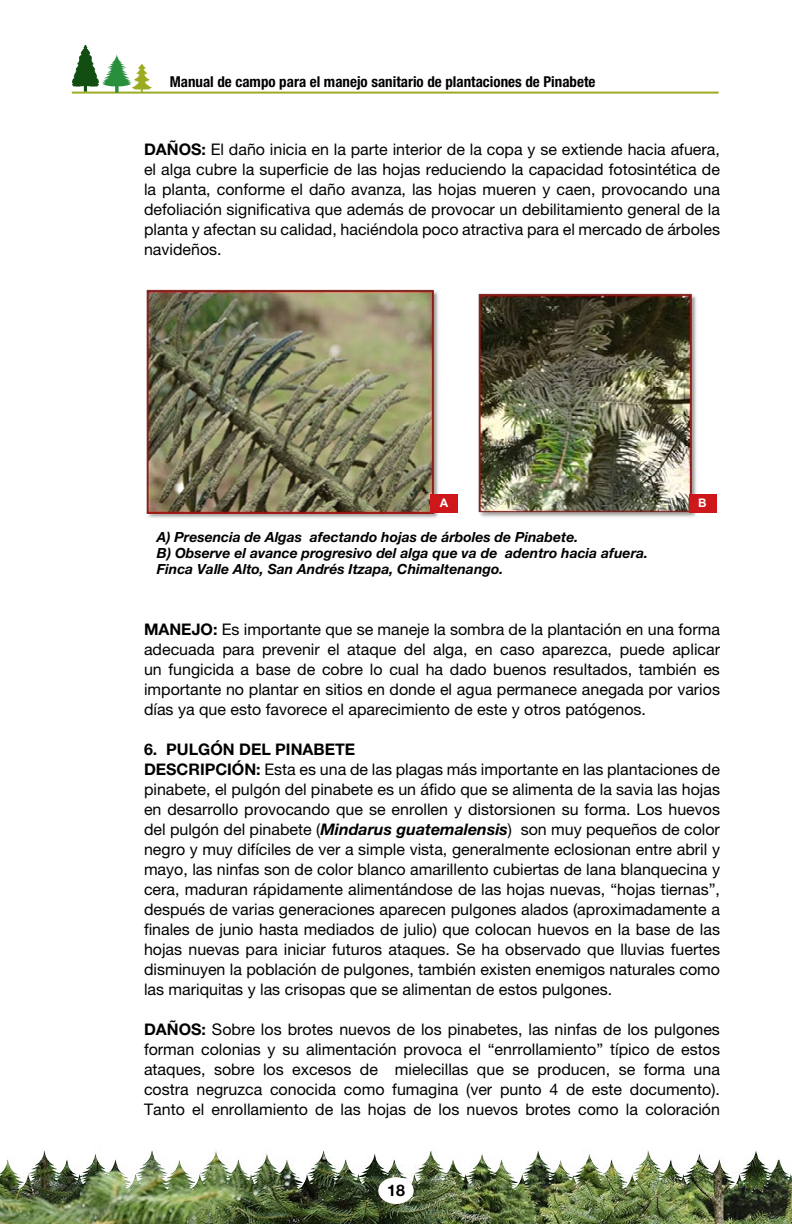
<style>
.page{position:relative;width:792px;height:1224px;background:#fff}
.page>*{position:absolute;margin:0;border:0;box-sizing:border-box;transform-origin:0 0}
.t1{font:16px/20px "Helvetica Neue LT Pro";color:#000;text-align:justify}
.t2{font:700 16px "Helvetica Neue LT Pro";color:#000}
.t3{font:700 condensed 15px "Helvetica Neue LT Pro";color:#000}
.t4{font:italic 700 14px/16px "Helvetica Neue LT Pro";color:#000}
.t5{font:700 11.8px "Arial";color:#fff}
.s1{font-weight:700}
.s2{font-weight:700;font-style:italic}
</style>
<div class="page">
<img style="left:0;top:1150px;width:792px;height:74px">
<hr style="left:72px;top:92px;width:647px;height:2px;background:#9cab1f">
<svg style="left:71px;top:45px;width:81px;height:48px"></svg>
<div style="left:378px;top:1177px;width:36px;height:27px;background:#fff;border-radius:50%"></div>
<img style="left:478px;top:293px;width:221px;height:224px">
<img style="left:146px;top:289px;width:294px;height:230px">
<div style="left:431px;top:494px;width:27px;height:18px;background:#cd171a"></div>
<div style="left:689px;top:494px;width:28px;height:18px;background:#cd171a"></div>
<p class="t3" style="left:170px;top:73px;width:427px">Manual de campo para el manejo sanitario de plantaciones de Pinabete</p>
<p class="t1" style="left:144px;top:140px;width:578px"><span class="s1">DAÑOS:</span> El daño inicia en la parte interior de la copa y se extiende hacia afuera, el alga cubre la superficie de las hojas reduciendo la capacidad fotosintética de la planta, conforme el daño avanza, las hojas mueren y caen, provocando una defoliación significativa que además de provocar un debilitamiento general de la planta y afectan su calidad, haciéndola poco atractiva para el mercado de árboles navideños.</p>
<p class="t5" style="left:440px;top:495px;width:10px">A</p>
<p class="t5" style="left:698px;top:495px;width:10px">B</p>
<p class="t4" style="left:157px;top:528px;width:493px">A) Presencia de Algas afectando hojas de árboles de Pinabete.<br>B) Observe el avance progresivo del alga que va de adentro hacia afuera.<br>Finca Valle Alto, San Andrés Itzapa, Chimaltenango.</p>
<p class="t1" style="left:144px;top:620px;width:578px"><span class="s1">MANEJO:</span> Es importante que se maneje la sombra de la plantación en una forma adecuada para prevenir el ataque del alga, en caso aparezca, puede aplicar un fungicida a base de cobre lo cual ha dado buenos resultados, también es importante no plantar en sitios en donde el agua permanece anegada por varios días ya que esto favorece el aparecimiento de este y otros patógenos.</p>
<p class="t1" style="left:144px;top:740px;width:578px;text-align:left"><span class="s1">6. PULGÓN DEL PINABETE<br>DESCRIPCIÓN:</span> Esta es una de las plagas más importante en las plantaciones de pinabete, el pulgón del pinabete es un áfido que se alimenta de la savia las hojas en desarrollo provocando que se enrollen y distorsionen su forma. Los huevos del pulgón del pinabete (<span class="s2">Mindarus guatemalensis</span>) son muy pequeños de color negro y muy difíciles de ver a simple vista, generalmente eclosionan entre abril y mayo, las ninfas son de color blanco amarillento cubiertas de lana blanquecina y cera, maduran rápidamente alimentándose de las hojas nuevas, “hojas tiernas”, después de varias generaciones aparecen pulgones alados (aproximadamente a finales de junio hasta mediados de julio) que colocan huevos en la base de las hojas nuevas para iniciar futuros ataques. Se ha observado que lluvias fuertes disminuyen la población de pulgones, también existen enemigos naturales como las mariquitas y las crisopas que se alimentan de estos pulgones.</p>
<p class="t1" style="left:144px;top:1020px;width:578px"><span class="s1">DAÑOS:</span> Sobre los brotes nuevos de los pinabetes, las ninfas de los pulgones forman colonias y su alimentación provoca el “enrrollamiento” típico de estos ataques, sobre los excesos de mielecillas que se producen, se forma una costra negruzca conocida como fumagina (ver punto 4 de este documento).<br>Tanto el enrollamiento de las hojas de los nuevos brotes como la coloración</p>
<p class="t2" style="left:387px;top:1180px;width:19px">18</p>
</div>
